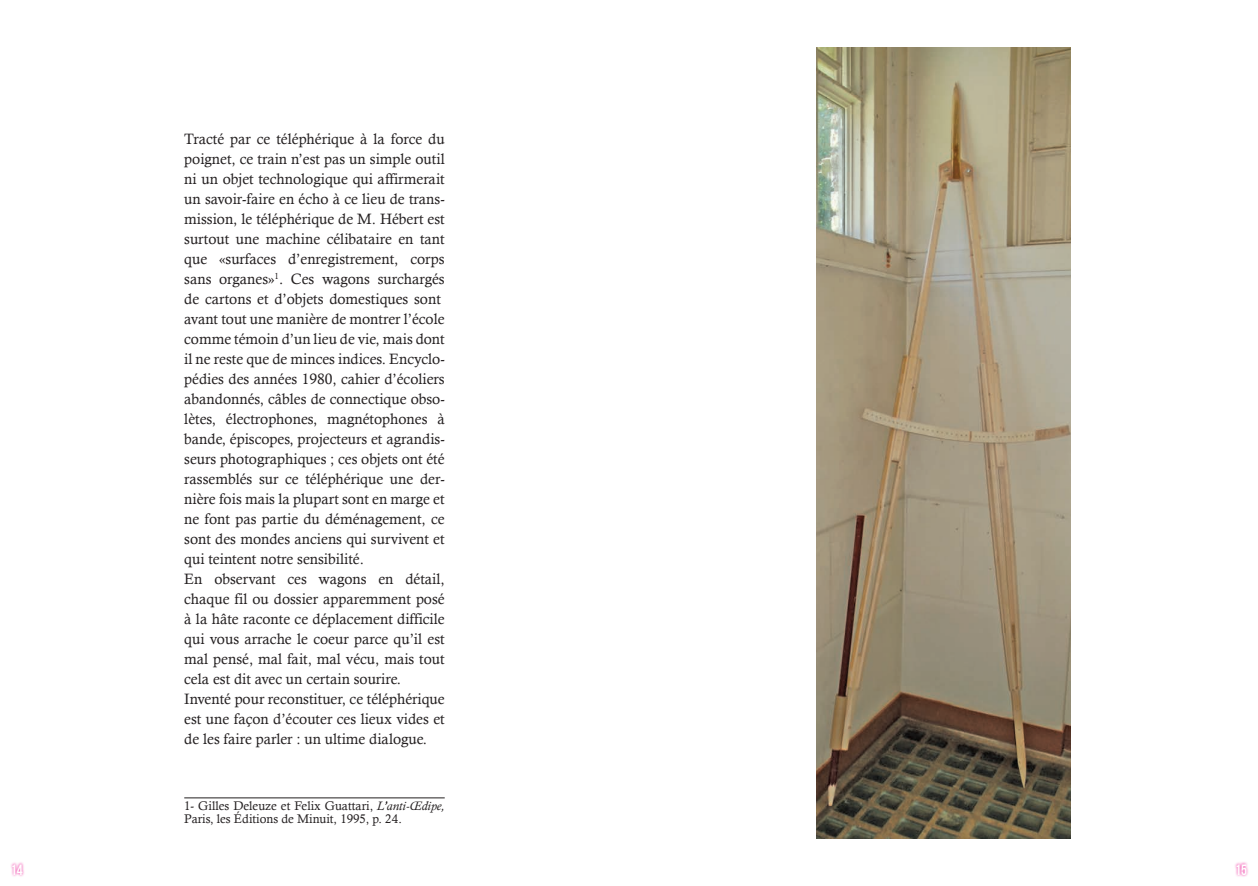
<style>
.page{position:relative;width:1258px;height:886px;background:#fff}
.page>*{position:absolute;margin:0;border:0;box-sizing:border-box;transform-origin:0 0}
.t1{font:15px/20px "Calisto";color:#231f20}
.t2{font:15px "Bebas Neue";color:#fff}
.t3{font:12.5px/12.5px "Calisto";color:#231f20}
.s1{font-style:italic}
</style>
<div class="page">
<img style="left:816px;top:47px;width:255px;height:792px">
<div style="left:1234px;top:861px;width:15px;height:16px;background:#ed028c;opacity:.87"></div>
<hr style="left:184px;top:797px;width:261px;height:1px;background:#231f20">
<div style="left:10px;top:861px;width:15px;height:16px;background:#ed028c;opacity:.87"></div>
<p class="t2" style="left:11px;top:861px;width:13px">14</p>
<p class="t1" style="left:184px;top:128px;width:262px">Tracté par ce téléphérique à la force du poignet, ce train n’est pas un simple outil ni un objet technologique qui affirmerait un savoir-faire en écho à ce lieu de trans&shy;mission, le téléphérique de M. Hébert est surtout une machine célibataire en tant que «surfaces d’enregistrement, corps sans organes»<sup>1</sup>. Ces wagons surchargés de cartons et d’objets domestiques sont avant tout une manière de montrer l’école comme témoin d’un lieu de vie, mais dont il ne reste que de minces indices. Encyclo&shy;pédies des années 1980, cahier d’écoliers abandonnés, câbles de connectique obso&shy;lètes, électrophones, magnétophones à bande, épiscopes, projecteurs et agrandis&shy;seurs photographiques ; ces objets ont été rassemblés sur ce téléphérique une der&shy;nière fois mais la plupart sont en marge et ne font pas partie du déménagement, ce sont des mondes anciens qui survivent et qui teintent notre sensibilité.<br>En observant ces wagons en détail, chaque fil ou dossier apparemment posé à la hâte raconte ce déplacement difficile qui vous arrache le coeur parce qu’il est mal pensé, mal fait, mal vécu, mais tout cela est dit avec un certain sourire.<br>Inventé pour reconstituer, ce téléphérique est une façon d’écouter ces lieux vides et de les faire parler : un ultime dialogue.</p>
<p class="t3" style="left:184px;top:800px;width:262px">1- Gilles Deleuze et Felix Guattari, <span class="s1">L’anti-Œdipe,<br></span>Paris, les Éditions de Minuit, 1995, p. 24 .</p>
<p class="t2" style="left:1235px;top:861px;width:13px">15</p>
</div>
